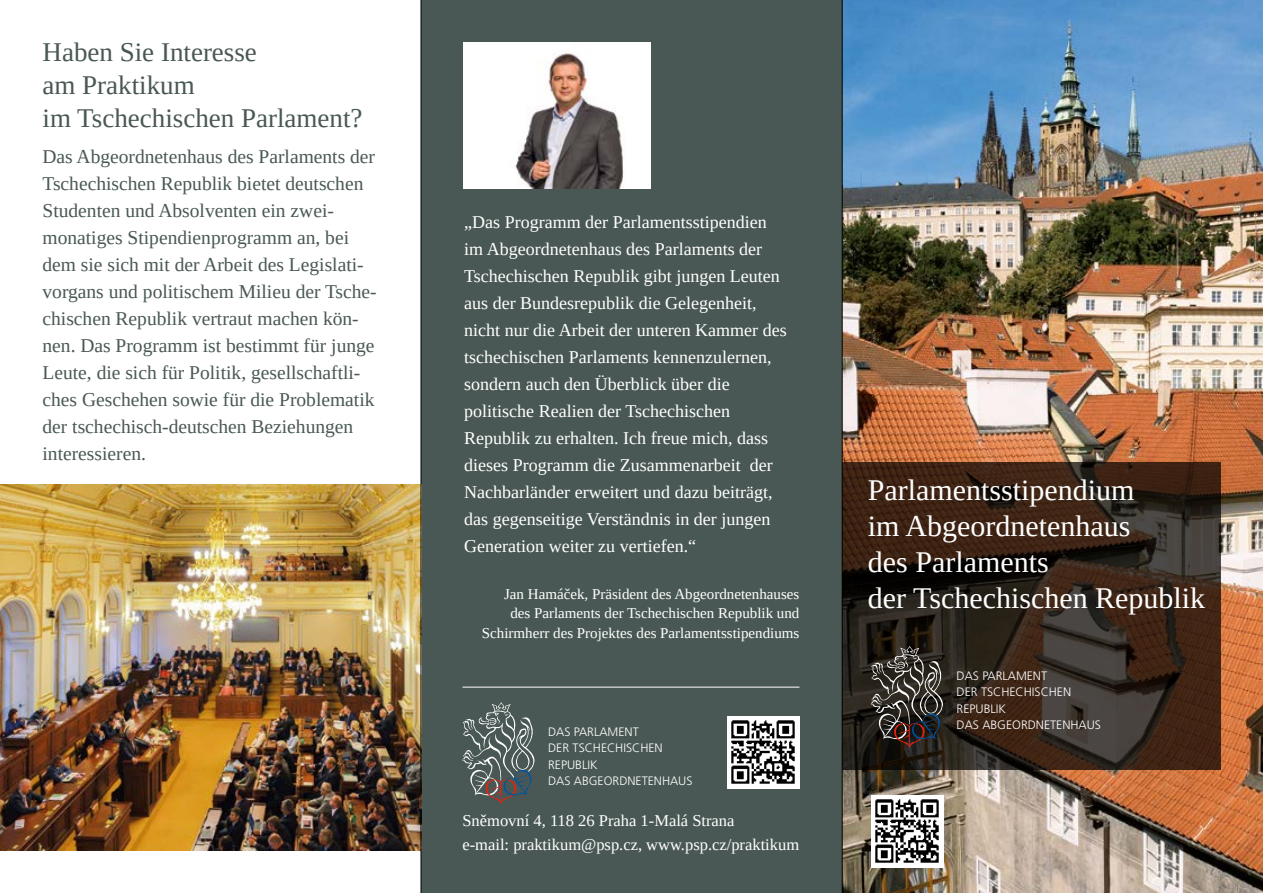
<style>
.page{position:relative;width:1263px;height:893px;background:#fff}
.page>*{position:absolute;margin:0;border:0;box-sizing:border-box;transform-origin:0 0}
.t1{font:30px/36px "Tinos";color:#fff}
.t2{font:27px/33px "Tinos";color:#495854}
.t3{font:19.5px/27px "Tinos";color:#495854}
.t4{font:18px/27px "Tinos";color:#fff}
.t5{font:16.5px/24px "Tinos";color:#fff}
.t6{font:15px/19.5px "Tinos";color:#fff;text-align:right}
.t7{font:300 12.15px/16.5px "Frutiger";color:#fff}
</style>
<div class="page">
<img style="left:843px;top:0;width:420px;height:893px">
<svg style="left:843px;top:462px;width:377px;height:308px;background:#34241a"></svg>
<div style="left:421px;top:0;width:421px;height:893px;background:#495854"></div>
<img style="left:0;top:485px;width:421px;height:365px">
<img style="left:463px;top:43px;width:188px;height:145px">
<hr style="left:462px;top:687px;width:337px;height:1px;background:#fff">
<div style="left:871px;top:795px;width:72px;height:73px;background:#fff"></div>
<img style="left:875px;top:799px;width:64px;height:64px">
<div style="left:727px;top:716px;width:72px;height:73px;background:#fff"></div>
<img style="left:731px;top:720px;width:64px;height:64px">
<svg style="left:871px;top:646px;width:74px;height:102px;background:#423d38"></svg>
<svg style="left:462px;top:702px;width:73px;height:102px"></svg>
<hr style="left:421px;top:0;width:1px;height:893px;background:#000">
<hr style="left:842px;top:0;width:1px;height:893px;background:#000">
<h2 class="t2" style="left:43px;top:36px;width:322px">Haben Sie Interesse<br>am Praktikum<br>im Tschechischen Parlament?</h2>
<p class="t3" style="left:43px;top:143px;width:336px">Das Abgeordnetenhaus des Parlaments der Tschechischen Republik bietet deutschen Studenten und Absolventen ein zwei&shy;monatiges Stipendienprogramm an, bei dem sie sich mit der Arbeit des Legislati&shy;vorgans und politischem Milieu der Tsche&shy;chischen Republik vertraut machen kön&shy;nen. Das Programm ist bestimmt für junge Leute, die sich für Politik, gesellschaftli&shy;ches Geschehen sowie für die Problematik der tschechisch-deutschen Beziehungen interessieren.</p>
<p class="t4" style="left:464px;top:209px;width:324px">„Das Programm der Parlamentsstipendien im Abgeordnetenhaus des Parlaments der Tschechischen Republik gibt jungen Leuten aus der Bundesrepublik die Gelegenheit, nicht nur die Arbeit der unteren Kammer des tschechischen Parlaments kennenzulernen, sondern auch den Überblick über die politische Realien der Tschechischen Republik zu erhalten. Ich freue mich, dass dieses Programm die Zusammenarbeit der Nachbarländer erweitert und dazu beiträgt, das gegenseitige Verständnis in der jungen Generation weiter zu vertiefen.“</p>
<p class="t6" style="left:482px;top:584px;width:319px">Jan Hamáček, Präsident des Abgeordnetenhauses des Parlaments der Tschechischen Republik und<br>Schirmherr des Projektes des Parlamentsstipendiums</p>
<p class="t7" style="left:548px;top:723px;width:146px">DAS PARLAMENT<br>DER TSCHECHISCHEN<br>REPUBLIK<br>DAS ABGEORDNETENHAUS</p>
<p class="t5" style="left:462px;top:809px;width:338px">Sněmovní 4, 118 26 Praha 1-Malá Strana<br>e-mail: praktikum@psp.cz, www.psp.cz/praktikum</p>
<h1 class="t1" style="left:868px;top:472px;width:339px">Parlamentsstipendium<br>im Abgeordnetenhaus<br>des Parlaments<br>der Tschechischen Republik</h1>
<p class="t7" style="left:957px;top:667px;width:146px">DAS PARLAMENT<br>DER TSCHECHISCHEN<br>REPUBLIK<br>DAS ABGEORDNETENHAUS</p>
</div>
